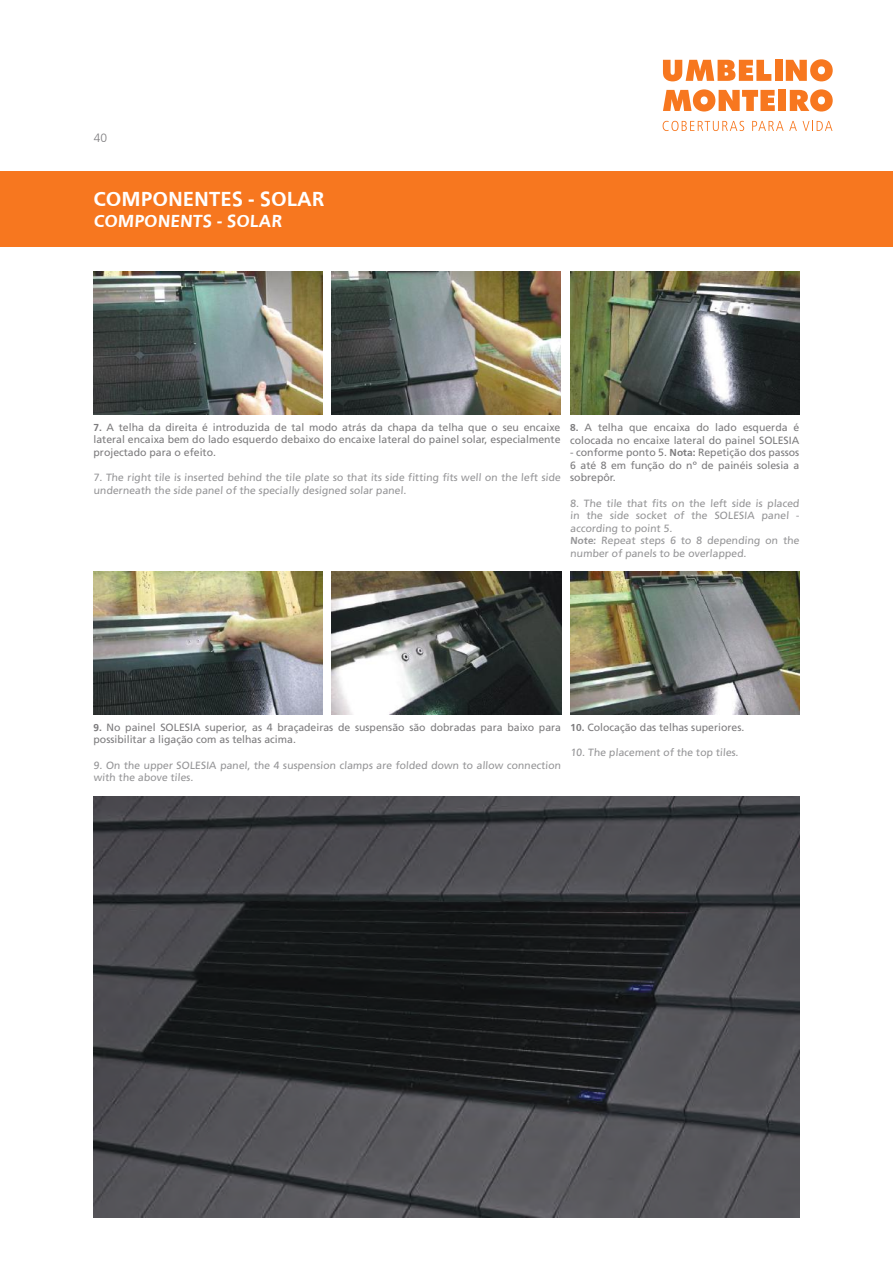
<style>
.page{position:relative;width:893px;height:1263px;background:#fff}
.page>*{position:absolute;margin:0;border:0;box-sizing:border-box;transform-origin:0 0}
.t1{font:700 21px "Frutiger";color:#fff}
.t2{font:700 18px "Frutiger";color:#fff}
.t3{font:300 12px "Frutiger";color:#7d7c7e}
.t4{font:10.5px/12.6px "Frutiger";color:#7d7c7e;text-align:justify}
.t5{font:10.5px/12.6px "Frutiger";color:#969698}
.s1{font-weight:700}
</style>
<div class="page">
<div style="left:0;top:171px;width:893px;height:76px;background:#f7771f"></div>
<svg style="left:663px;top:60px;width:108px;height:21px"></svg>
<div style="left:775px;top:60px;width:7px;height:21px;background:#f7771f"></div>
<svg style="left:786px;top:59px;width:47px;height:22px"></svg>
<svg style="left:663px;top:89px;width:112px;height:23px"></svg>
<div style="left:778px;top:90px;width:8px;height:21px;background:#f7771f"></div>
<svg style="left:790px;top:89px;width:43px;height:23px"></svg>
<svg style="left:663px;top:121px;width:81px;height:10px"></svg>
<svg style="left:752px;top:121px;width:80px;height:10px"></svg>
<img style="left:331px;top:272px;width:230px;height:143px">
<img style="left:93px;top:272px;width:230px;height:143px">
<img style="left:93px;top:572px;width:230px;height:142px">
<img style="left:332px;top:572px;width:229px;height:142px">
<img style="left:570px;top:572px;width:230px;height:142px">
<img style="left:93px;top:796px;width:706px;height:421px">
<img style="left:570px;top:272px;width:229px;height:143px">
<p class="t3" style="left:94px;top:131px;width:15px">40</p>
<h1 class="t1" style="left:93px;top:187px;width:232px">COMPONENTES - SOLAR</h1>
<h2 class="t2" style="left:93px;top:210px;width:191px">COMPONENTS - SOLAR</h2>
<p class="t4" style="left:93px;top:421px;width:468px"><span class="s1">7.</span> A telha da direita é introduzida de tal modo atrás da chapa da telha que o seu encaixe lateral encaixa bem do lado esquerdo debaixo do encaixe lateral do painel solar, especialmente projectado para o efeito.</p>
<p class="t5" style="left:93px;top:471px;width:469px">7. The right tile is inserted behind the tile plate so that its side fitting fits well on the left side underneath the side panel of the specially designed solar panel.</p>
<p class="t4" style="left:570px;top:421px;width:231px"><span class="s1">8.</span> A telha que encaixa do lado esquerda é colocada no encaixe lateral do painel SOLESIA</p>
<p class="t4" style="left:570px;top:446px;width:231px">- conforme ponto 5. <span class="s1">Nota:</span> Repetição dos passos 6 até 8 em função do nº de painéis solesia a sobrepôr.</p>
<p class="t5" style="left:570px;top:496px;width:232px">8. The tile that fits on the left side is placed in the side socket of the SOLESIA panel - according to point 5.<br><span class="s1">Note:</span> Repeat steps 6 to 8 depending on the number of panels to be overlapped.</p>
<p class="t4" style="left:93px;top:721px;width:469px"><span class="s1">9.</span> No painel SOLESIA superior, as 4 braçadeiras de suspensão são dobradas para baixo para possibilitar a ligação com as telhas acima.</p>
<p class="t5" style="left:93px;top:759px;width:470px">9. On the upper SOLESIA panel, the 4 suspension clamps are folded down to allow connection with the above tiles.</p>
<p class="t4" style="left:570px;top:721px;width:175px"><span class="s1">10.</span> Colocação das telhas superiores.</p>
<p class="t5" style="left:570px;top:746px;width:170px">10. The placement of the top tiles.</p>
</div>
